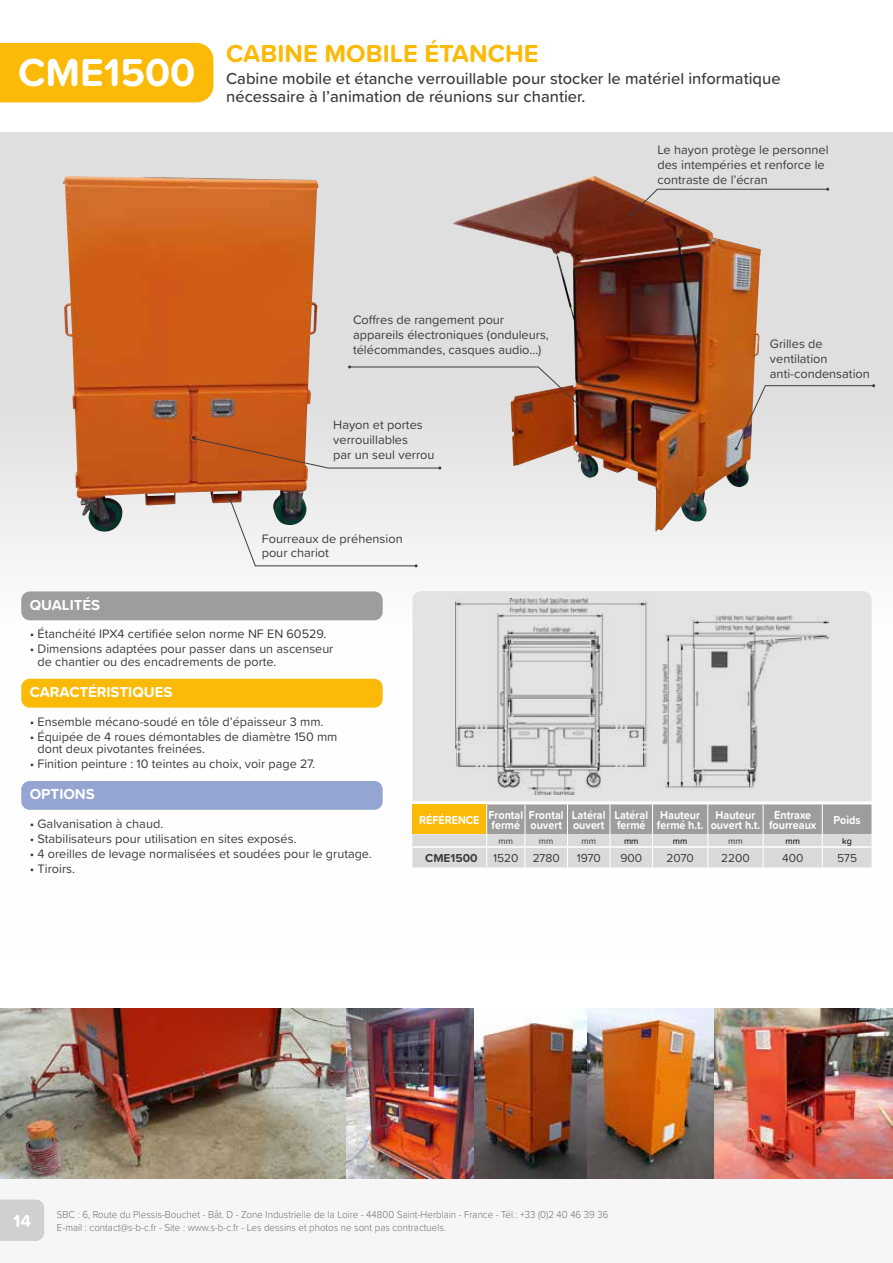
<style>
.page{position:relative;width:893px;height:1263px;background:#fff}
.page>*{position:absolute;margin:0;border:0;box-sizing:border-box;transform-origin:0 0}
.t1{font:700 40.5px "Proxima Soft";color:#fff}
.t2{font:700 25.5px "Proxima Soft";color:#fbba07}
.t3{font:700 18px "Proxima Soft";color:#fff}
.t4{font:500 16.5px/18px "Proxima Soft";color:#3c3c3b}
.t5{font:700 15px "Proxima Soft";color:#fff}
.t6{font:12.75px/14.9px "Proxima Soft";color:#3c3c3b}
.t7{font:700 12px/10.5px "Proxima Soft";color:#fff;scale:.9 1}
.t8{font:12px "Proxima Soft";color:#3c3c3b}
.t9{font:700 12px "Proxima Soft";color:#3c3c3b}
.t10{font:300 10.5px/12.6px "Proxima Soft";color:#706f6f;scale:.93 1}
.t11{font:9px "Proxima Soft";color:#3c3c3b}
.t12{font:9px "Proxima Soft";color:#000}
</style>
<div class="page">
<div style="left:0;top:132px;width:893px;height:821px;background:linear-gradient(to bottom,#d9d9d9,#fff)"></div>
<img style="left:0;top:1008px;width:893px;height:171px">
<div style="left:412px;top:591px;width:460px;height:210px;background:#e3e3e3"></div>
<img style="left:455px;top:598px;width:374px;height:196px">
<div style="left:21px;top:591px;width:362px;height:29px;background:#9d9d9c;border-radius:9px"></div>
<div style="left:21px;top:781px;width:362px;height:29px;background:#95a5d2;border-radius:9px"></div>
<div style="left:21px;top:679px;width:362px;height:29px;background:#fbba07;border-radius:9px"></div>
<div style="left:0;top:43px;width:213px;height:59px;background:#fbba07"></div>
<svg style="left:412px;top:804px;width:459px;height:63px;background:#c5c0b1"></svg>
<hr style="left:412px;top:867px;width:75px;height:2px;background:#fff">
<hr style="left:487px;top:867px;width:38px;height:2px;background:#fff">
<hr style="left:525px;top:867px;width:42px;height:2px;background:#fff">
<hr style="left:567px;top:867px;width:43px;height:2px;background:#fff">
<hr style="left:610px;top:867px;width:42px;height:2px;background:#fff">
<hr style="left:652px;top:867px;width:56px;height:2px;background:#fff">
<hr style="left:708px;top:867px;width:55px;height:2px;background:#fff">
<hr style="left:763px;top:867px;width:59px;height:2px;background:#fff">
<hr style="left:822px;top:867px;width:49px;height:2px;background:#fff">
<hr style="left:412px;top:846px;width:75px;height:2px;background:#fff">
<hr style="left:487px;top:846px;width:38px;height:2px;background:#fff">
<hr style="left:525px;top:846px;width:42px;height:2px;background:#fff">
<hr style="left:567px;top:846px;width:43px;height:2px;background:#fff">
<hr style="left:610px;top:846px;width:42px;height:2px;background:#fff">
<hr style="left:652px;top:846px;width:56px;height:2px;background:#fff">
<hr style="left:708px;top:846px;width:55px;height:2px;background:#fff">
<hr style="left:763px;top:846px;width:59px;height:2px;background:#fff">
<hr style="left:822px;top:846px;width:49px;height:2px;background:#fff">
<img style="left:63px;top:176px;width:255px;height:356px">
<img style="left:451px;top:176px;width:310px;height:356px">
<svg style="left:629px;top:188px;width:200px;height:29px;background:#cfc7c4"></svg>
<svg style="left:735px;top:384px;width:140px;height:66px;background:#d8cec8"></svg>
<svg style="left:348px;top:365px;width:245px;height:53px;background:#cab8b1"></svg>
<svg style="left:193px;top:437px;width:248px;height:33px;background:#d1a085"></svg>
<svg style="left:229px;top:498px;width:189px;height:69px"></svg>
<div style="left:0;top:1179px;width:893px;height:84px;background:#f6f6f6"></div>
<div style="left:0;top:1199px;width:44px;height:42px;background:#d0d0d0"></div>
<h1 class="t1" style="left:18px;top:42px;width:179px">CME1500</h1>
<h2 class="t2" style="left:226px;top:34px;width:314px">CABINE MOBILE ÉTANCHE</h2>
<p class="t4" style="left:226px;top:69px;width:556px">Cabine mobile et étanche verrouillable pour stocker le matériel informatique nécessaire à l’animation de réunions sur chantier.</p>
<p class="t6" style="left:657px;top:142px;width:173px">Le hayon protège le personnel des intempéries et renforce le contraste de l’écran</p>
<p class="t5" style="left:30px;top:593px;width:72px">QUALITÉS</p>
<p class="t6" style="left:353px;top:312px;width:197px">Coffres de rangement pour appareils électroniques (onduleurs, télécommandes, casques audio...)</p>
<p class="t6" style="left:333px;top:417px;width:103px">Hayon et portes verrouillables<br>par un seul verrou</p>
<p class="t6" style="left:262px;top:530px;width:143px">Fourreaux de préhension pour chariot</p>
<p class="t6" style="left:770px;top:336px;width:101px">Grilles de ventilation anti-condensation</p>
<p class="t6" style="left:30px;top:626px;width:298px">• Étanchéité IPX4 certifiée selon norme NF EN 60529.</p>
<p class="t6" style="left:38px;top:642px;width:297px;line-height:12.8px;text-indent:-8px">• Dimensions adaptées pour passer dans un ascenseur de chantier ou des encadrements de porte.</p>
<p class="t5" style="left:30px;top:681px;width:144px">CARACTÉRISTIQUES</p>
<p class="t6" style="left:30px;top:713px;width:295px">• Ensemble mécano-soudé en tôle d’épaisseur 3 mm.</p>
<p class="t6" style="left:38px;top:729px;width:301px;line-height:12.8px;text-indent:-8px">• Équipée de 4 roues démontables de diamètre 150 mm dont deux pivotantes freinées.</p>
<p class="t6" style="left:30px;top:756px;width:287px">• Finition peinture : 10 teintes au choix, voir page 27.</p>
<p class="t5" style="left:30px;top:783px;width:67px">OPTIONS</p>
<p class="t6" style="left:30px;top:815px;width:135px">• Galvanisation à chaud.</p>
<p class="t6" style="left:30px;top:830px;width:268px">• Stabilisateurs pour utilisation en sites exposés.</p>
<p class="t6" style="left:30px;top:845px;width:344px">• 4 oreilles de levage normalisées et soudées pour le grutage.</p>
<p class="t6" style="left:30px;top:860px;width:47px">• Tiroirs.</p>
<p class="t7" style="left:419px;top:814px;width:117px">RÉFÉRENCE Frontal</p>
<p class="t7" style="left:492px;top:820px;width:33px">fermé</p>
<p class="t7" style="left:529px;top:809px;width:40px">Frontal ouvert</p>
<p class="t7" style="left:572px;top:809px;width:39px">Latéral ouvert</p>
<p class="t7" style="left:614px;top:809px;width:39px">Latéral fermé</p>
<p class="t7" style="left:657px;top:809px;width:53px">Hauteur fermé h.t.</p>
<p class="t7" style="left:711px;top:809px;width:56px;text-align:center">Hauteur ouvert h.t.</p>
<p class="t7" style="left:769px;top:809px;width:54px;text-align:center">Entraxe fourreaux</p>
<p class="t7" style="left:834px;top:814px;width:31px">Poids</p>
<p class="t11" style="left:499px;top:834px;width:16px">mm</p>
<p class="t11" style="left:539px;top:834px;width:16px">mm</p>
<p class="t11" style="left:581px;top:834px;width:16px">mm</p>
<p class="t12" style="left:624px;top:834px;width:16px">mm</p>
<p class="t12" style="left:673px;top:834px;width:16px">mm</p>
<p class="t11" style="left:728px;top:834px;width:16px">mm</p>
<p class="t12" style="left:785px;top:834px;width:16px">mm</p>
<p class="t12" style="left:842px;top:834px;width:11px">kg</p>
<p class="t9" style="left:425px;top:849px;width:54px">CME1500</p>
<p class="t8" style="left:493px;top:849px;width:68px">1520 2780</p>
<p class="t8" style="left:577px;top:849px;width:26px">1970</p>
<p class="t8" style="left:620px;top:849px;width:23px">900</p>
<p class="t8" style="left:666px;top:849px;width:29px">2070</p>
<p class="t8" style="left:721px;top:849px;width:30px">2200</p>
<p class="t8" style="left:782px;top:849px;width:23px">400</p>
<p class="t8" style="left:837px;top:849px;width:22px">575</p>
<h3 class="t3" style="left:13px;top:1208px;width:20px">14</h3>
<p class="t10" style="left:57px;top:1208px;width:594px">SBC : 6, Route du Plessis-Bouchet - Bât. D - Zone Industrielle de la Loire - 44800 Saint-Herblain - France - Tél.: +33 (0)2 40 46 39 36<br>E-mail : contact@s-b-c.fr - Site : www.s-b-c.fr - Les dessins et photos ne sont pas contractuels.</p>
</div>
